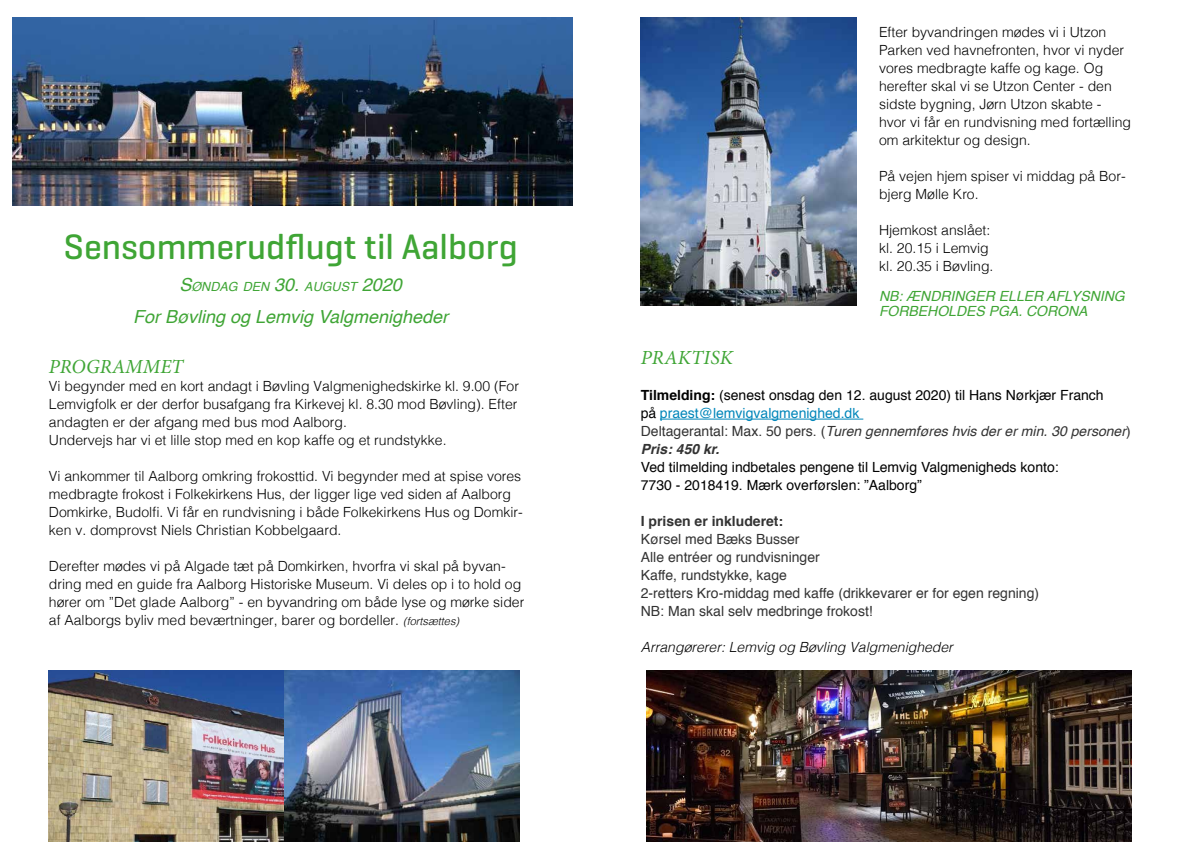
<style>
.page{position:relative;width:1191px;height:842px;background:#fff}
.page>*{position:absolute;margin:0;border:0;box-sizing:border-box;transform-origin:0 0}
.t1{font:500 36px "Geogrotesque";color:#3fa535}
.t2{font:italic 20px "Minion Pro";color:#3fa535}
.t3{font:italic 18px "Helvetica";color:#3fa535}
.t4{font:300 14px/18px "Helvetica";color:#000}
.t5{font:14px/18px "Helvetica";color:#000}
.t6{font:14px/18px "Helvetica";color:#333}
.t7{font:italic 14px/15px "Helvetica";color:#3fa535}
.t8{font:italic 300 14px "Helvetica";color:#000}
.t9{font:700 14px "Helvetica";color:#333}
.t10{font:italic 12.6px "Helvetica";color:#3fa535}
.s1{font-size:18px}
.s2{font-style:italic;font-size:11px}
.s3{font-weight:700}
.s4{color:#0186ba}
.s5{color:#333}
.s6{font-style:italic;color:#333}
.s7{font-weight:700;font-style:italic;color:#333}
</style>
<div class="page">
<img style="left:49px;top:670px;width:235px;height:172px">
<hr style="left:660px;top:419px;width:203px;height:1px;background:#0186ba">
<img style="left:13px;top:17px;width:559px;height:189px">
<img style="left:641px;top:17px;width:216px;height:289px">
<img style="left:284px;top:670px;width:236px;height:172px">
<img style="left:646px;top:670px;width:485px;height:172px">
<h1 class="t1" style="left:64px;top:227px;width:456px">Sensommerudflugt til Aalborg</h1>
<p class="t10" style="left:179px;top:277px;width:224px"><span class="s1">S</span>ØNDAG DEN <span class="s1">30.</span> AUGUST <span class="s1">2020</span></p>
<p class="t3" style="left:133px;top:302px;width:316px">For Bøvling og Lemvig Valgmenigheder</p>
<h2 class="t2" style="left:49px;top:353px;width:136px">PROGRAMMET</h2>
<p class="t4" style="left:49px;top:376px;width:471px">Vi begynder med en kort andagt i Bøvling Valgmenighedskirke kl. 9.00 (For Lemvigfolk er der derfor busafgang fra Kirkevej kl. 8.30 mod Bøvling). Efter andagten er der afgang med bus mod Aalborg.<br>Undervejs har vi et lille stop med en kop kaffe og et rundstykke.</p>
<p class="t4" style="left:49px;top:466px;width:475px">Vi ankommer til Aalborg omkring frokosttid. Vi begynder med at spise vores medbragte frokost i Folkekirkens Hus, der ligger lige ved siden af Aalborg Domkirke, Budolfi. Vi får en rundvisning i både Folkekirkens Hus og Domkir&shy;ken v. domprovst Niels Christian Kobbelgaard.</p>
<p class="t4" style="left:49px;top:556px;width:477px">Derefter mødes vi på Algade tæt på Domkirken, hvorfra vi skal på byvan&shy;dring med en guide fra Aalborg Historiske Museum. Vi deles op i to hold og hører om ”Det glade Aalborg” - en byvandring om både lyse og mørke sider af Aalborgs byliv med beværtninger, barer og bordeller. <span class="s2">(fortsættes)</span></p>
<p class="t4" style="left:879px;top:22px;width:254px">Efter byvandringen mødes vi i Utzon Parken ved havnefronten, hvor vi nyder vores medbragte kaffe og kage. Og herefter skal vi se Utzon Center - den sidste bygning, Jørn Utzon skabte - hvor vi får en rundvisning med fortælling om arkitektur og design.</p>
<p class="t4" style="left:879px;top:166px;width:248px">På vejen hjem spiser vi middag på Bor&shy;bjerg Mølle Kro.</p>
<p class="t4" style="left:879px;top:220px;width:116px">Hjemkost anslået: kl. 20.15 i Lemvig kl. 20.35 i Bøvling.</p>
<p class="t7" style="left:879px;top:289px;width:247px">NB: ÆNDRINGER ELLER AFLYSNING<br>FORBEHOLDES PGA. CORONA</p>
<h2 class="t2" style="left:641px;top:344px;width:93px">PRAKTISK</h2>
<p class="t5" style="left:641px;top:386px;width:491px"><span class="s3">Tilmelding:</span> (senest onsdag den 12. august 2020) til Hans Nørkjær Franch<br>på <span class="s4">praest@lemvigvalgmenighed.dk<br></span><span class="s5">Deltagerantal: Max. 50 pers. (</span><span class="s6">Turen gennemføres hvis der er min. 30 personer</span><span class="s5">)<br></span><span class="s7">Pris: 450 kr.</span></p>
<p class="t5" style="left:641px;top:459px;width:419px">Ved tilmelding indbetales pengene til Lemvig Valgmenigheds konto:<br>7730 - 2018419. Mærk overførslen: ”Aalborg”</p>
<p class="t9" style="left:641px;top:510px;width:144px">I prisen er inkluderet:</p>
<p class="t6" style="left:641px;top:531px;width:400px">Kørsel med Bæks Busser<br>Alle entréer og rundvisninger<br>Kaffe, rundstykke, kage<br>2-retters Kro-middag med kaffe (drikkevarer er for egen regning)<br>NB: Man skal selv medbringe frokost!</p>
<p class="t8" style="left:641px;top:635px;width:313px">Arrangørerer: Lemvig og Bøvling Valgmenigheder</p>
</div>
